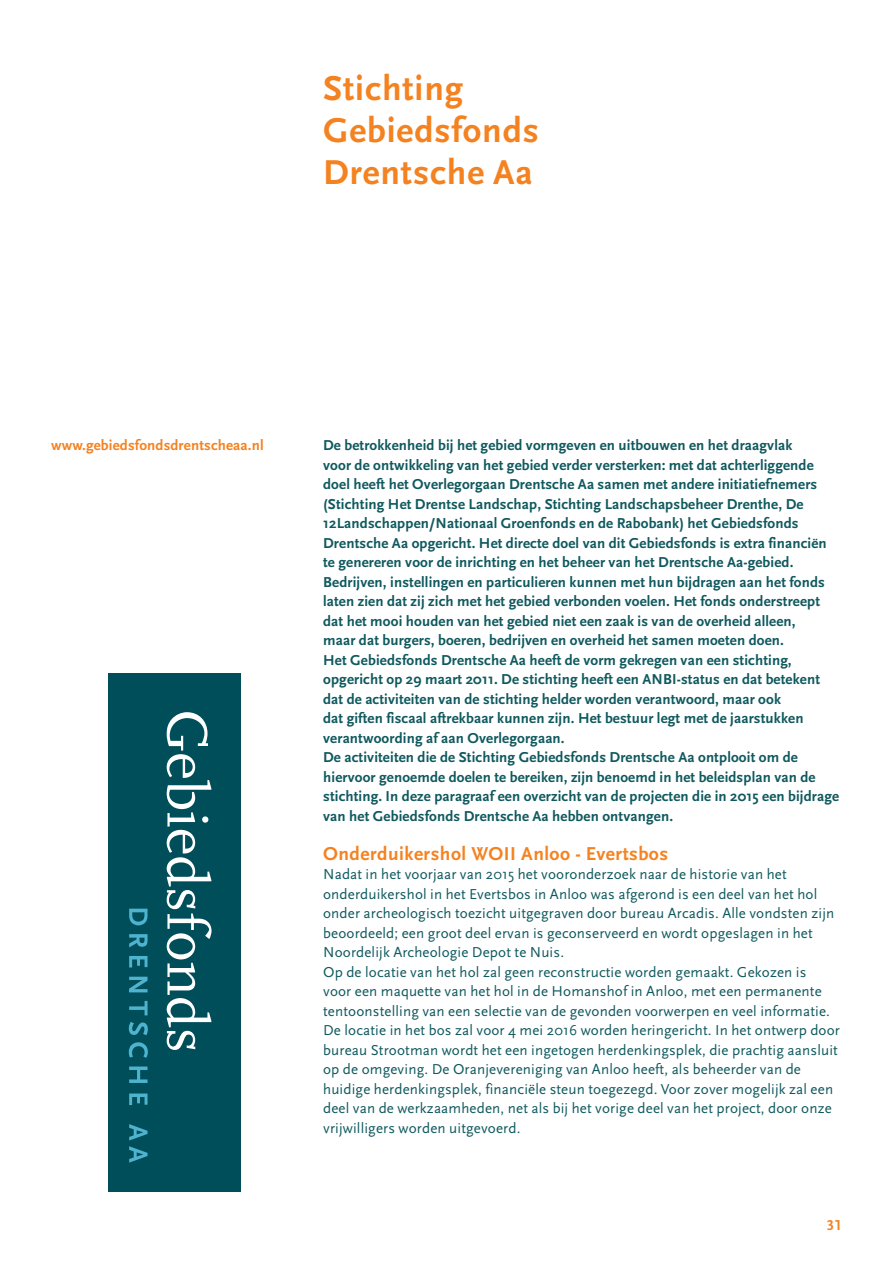
<style>
.page{position:relative;width:893px;height:1263px;background:#fff}
.page>*{position:absolute;margin:0;border:0;box-sizing:border-box;transform-origin:0 0}
.t1{font:700 36px/42px "Scala Sans OT";letter-spacing:.025em;color:#f58220}
.t2{font:700 19.5px "Scala Sans OT";letter-spacing:.025em;color:#f58220}
.t3{font:700 15px/19.5px "Scala Sans OT";letter-spacing:.01em;color:#0f595e}
.t4{font:15px/19.5px "Scala Sans OT";letter-spacing:.01em;color:#0f595e}
.t5{font:700 15px "Scala Sans OT";letter-spacing:.01em;color:#f58220}
</style>
<div class="page">
<div style="left:108px;top:673px;width:132px;height:518px;background:#004e59"></div>
<svg style="left:167px;top:712px;width:44px;height:338px"></svg>
<svg style="left:129px;top:909px;width:19px;height:16px"></svg>
<svg style="left:129px;top:934px;width:19px;height:13px"></svg>
<svg style="left:129px;top:956px;width:19px;height:11px"></svg>
<svg style="left:129px;top:977px;width:19px;height:15px"></svg>
<svg style="left:129px;top:1001px;width:19px;height:14px"></svg>
<svg style="left:129px;top:1022px;width:19px;height:13px"></svg>
<svg style="left:129px;top:1042px;width:19px;height:16px"></svg>
<svg style="left:129px;top:1066px;width:19px;height:17px"></svg>
<svg style="left:129px;top:1093px;width:19px;height:12px"></svg>
<svg style="left:129px;top:1124px;width:19px;height:16px"></svg>
<svg style="left:129px;top:1146px;width:19px;height:17px"></svg>
<h1 class="t1" style="left:323px;top:67px;width:217px">Stichting<br>Gebiedsfonds<br>Drentsche Aa</h1>
<p class="t5" style="left:51px;top:437px;width:214px">www.gebiedsfondsdrentscheaa.nl</p>
<p class="t3" style="left:323px;top:436px;width:517px">De betrokkenheid bij het gebied vormgeven en uitbouwen en het draagvlak<br>voor de ontwikkeling van het gebied verder versterken: met dat achterliggende doel heeft het Overlegorgaan Drentsche Aa samen met andere initiatiefnemers (Stichting Het Drentse Landschap, Stichting Landschapsbeheer Drenthe, De 12Landschappen/Nationaal Groenfonds en de Rabobank) het Gebiedsfonds Drentsche Aa opgericht. Het directe doel van dit Gebiedsfonds is extra financiën te genereren voor de inrichting en het beheer van het Drentsche Aa-gebied.<br>Bedrijven, instellingen en particulieren kunnen met hun bijdragen aan het fonds laten zien dat zij zich met het gebied verbonden voelen. Het fonds onderstreept dat het mooi houden van het gebied niet een zaak is van de overheid alleen,<br>maar dat burgers, boeren, bedrijven en overheid het samen moeten doen.<br>Het Gebiedsfonds Drentsche Aa heeft de vorm gekregen van een stichting, opgericht op 29 maart 2011. De stichting heeft een ANBI-status en dat betekent dat de activiteiten van de stichting helder worden verantwoord, maar ook<br>dat giften fiscaal aftrekbaar kunnen zijn. Het bestuur legt met de jaarstukken verantwoording af aan Overlegorgaan.<br>De activiteiten die de Stichting Gebiedsfonds Drentsche Aa ontplooit om de hiervoor genoemde doelen te bereiken, zijn benoemd in het beleidsplan van de stichting. In deze paragraaf een overzicht van de projecten die in 2015 een bijdrage van het Gebiedsfonds Drentsche Aa hebben ontvangen.</p>
<h2 class="t2" style="left:323px;top:842px;width:347px">Onderduikershol WOII Anloo - Evertsbos</h2>
<p class="t4" style="left:323px;top:865px;width:518px">Nadat in het voorjaar van 2015 het vooronderzoek naar de historie van het onderduikershol in het Evertsbos in Anloo was afgerond is een deel van het hol onder archeologisch toezicht uitgegraven door bureau Arcadis. Alle vondsten zijn beoordeeld; een groot deel ervan is geconserveerd en wordt opgeslagen in het Noordelijk Archeologie Depot te Nuis.<br>Op de locatie van het hol zal geen reconstructie worden gemaakt. Gekozen is<br>voor een maquette van het hol in de Homanshof in Anloo, met een permanente tentoonstelling van een selectie van de gevonden voorwerpen en veel informatie.<br>De locatie in het bos zal voor 4 mei 2016 worden heringericht. In het ontwerp door bureau Strootman wordt het een ingetogen herdenkingsplek, die prachtig aansluit op de omgeving. De Oranjevereniging van Anloo heeft, als beheerder van de huidige herdenkingsplek, financiële steun toegezegd. Voor zover mogelijk zal een deel van de werkzaamheden, net als bij het vorige deel van het project, door onze vrijwilligers worden uitgevoerd.</p>
<p class="t5" style="left:827px;top:1217px;width:17px">31</p>
</div>
